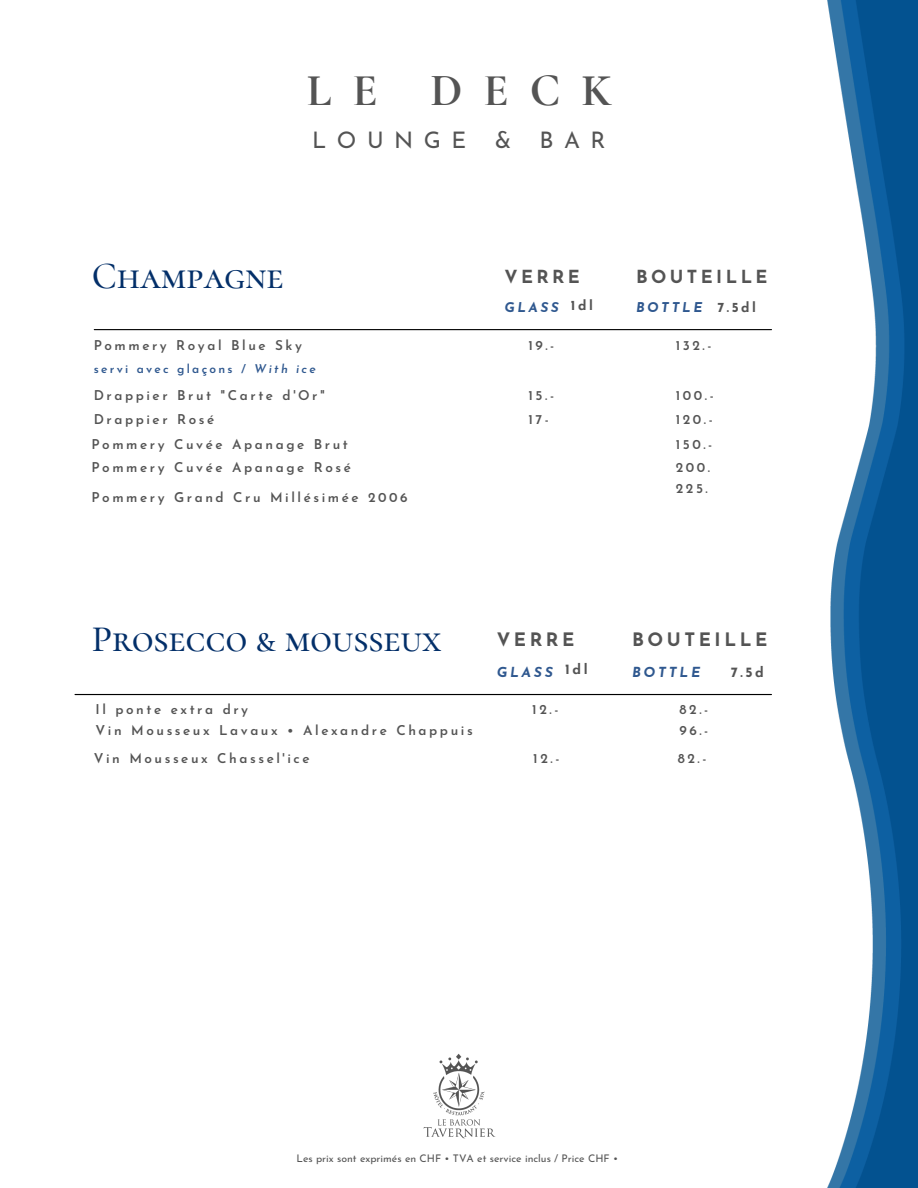
<style>
.page{position:relative;width:918px;height:1188px;background:#fff}
.page>*{position:absolute;margin:0;border:0;box-sizing:border-box;transform-origin:0 0}
.t1{font:700 45.6px "Cormorant SC";letter-spacing:.46em;color:#545454}
.t2{font:500 37.35px "Cormorant SC";color:#032f69}
.t3{font:22.8px "Josefin Sans";letter-spacing:.46em;color:#545454}
.t4{font:700 18.45px "Josefin Sans";letter-spacing:.19em;color:#545454}
.t5{font:700 18px "Josefin Sans";letter-spacing:.19em;color:#545454}
.t6{font:italic 700 13.95px "Josefin Sans";letter-spacing:.19em;color:#2f588f}
.t7{font:700 13.95px "Josefin Sans";color:#545454}
.t8{font:600 13.5px "Josefin Sans";letter-spacing:.19em;color:#545454}
.t9{font:italic 700 13.5px "Josefin Sans";letter-spacing:.19em;color:#2f588f}
.t10{font:700 13.5px "Josefin Sans";letter-spacing:.19em;color:#545454}
.t11{font:600 12px "Josefin Sans";letter-spacing:.19em;color:#2f588f}
.t12{font:10.5px "Josefin Sans";color:#545454}
.s1{font-style:italic}
</style>
<div class="page">
<hr style="left:75px;top:694px;width:696px;height:1px;background:#000">
<hr style="left:94px;top:329px;width:678px;height:1px;background:#000">
<img style="left:423px;top:1053px;width:73px;height:86px">
<img style="left:827px;top:0;width:91px;height:1188px">
<p class="t1" style="left:307px;top:63px;width:306px">LE DECK</p>
<p class="t3" style="left:312px;top:131px;width:295px">LOUNGE &amp; BAR</p>
<p class="t2" style="left:92px;top:254px;width:194px">Champagne</p>
<p class="t5" style="left:504px;top:269px;width:77px">VERRE</p>
<p class="t5" style="left:636px;top:269px;width:133px">BOUTEILLE</p>
<p class="t9" style="left:504px;top:302px;width:56px">GLASS</p>
<p class="t10" style="left:571px;top:300px;width:24px">1dl</p>
<p class="t9" style="left:636px;top:302px;width:68px">BOTTLE</p>
<p class="t10" style="left:717px;top:302px;width:40px">7.5dl</p>
<p class="t8" style="left:94px;top:340px;width:210px">Pommery Royal Blue Sky</p>
<p class="t8" style="left:528px;top:340px;width:27px">19.-</p>
<p class="t8" style="left:676px;top:340px;width:37px">132.-</p>
<p class="t11" style="left:94px;top:364px;width:224px">servi avec glaçons / <span class="s1">With ice</span></p>
<p class="t8" style="left:94px;top:390px;width:233px">Drappier Brut "Carte d'Or"</p>
<p class="t8" style="left:528px;top:390px;width:27px">15.-</p>
<p class="t8" style="left:676px;top:390px;width:40px">100.-</p>
<p class="t8" style="left:94px;top:414px;width:122px">Drappier Rosé</p>
<p class="t8" style="left:528px;top:414px;width:22px">17-</p>
<p class="t8" style="left:676px;top:414px;width:39px">120.-</p>
<p class="t8" style="left:92px;top:439px;width:258px">Pommery Cuvée Apanage Brut</p>
<p class="t8" style="left:676px;top:439px;width:38px">150.-</p>
<p class="t8" style="left:92px;top:461px;width:261px">Pommery Cuvée Apanage Rosé</p>
<p class="t8" style="left:676px;top:461px;width:36px">200.</p>
<p class="t8" style="left:92px;top:491px;width:318px">Pommery Grand Cru Millésimée 2006</p>
<p class="t8" style="left:676px;top:483px;width:34px">225.</p>
<p class="t2" style="left:92px;top:617px;width:351px">Prosecco &amp; mousseux</p>
<p class="t4" style="left:497px;top:633px;width:79px">VERRE</p>
<p class="t4" style="left:632px;top:633px;width:137px">BOUTEILLE</p>
<p class="t6" style="left:497px;top:666px;width:58px">GLASS</p>
<p class="t7" style="left:565px;top:664px;width:24px">1dl</p>
<p class="t6" style="left:632px;top:666px;width:70px">BOTTLE</p>
<p class="t7" style="left:731px;top:666px;width:35px">7.5d</p>
<p class="t8" style="left:96px;top:704px;width:154px">Il ponte extra dry</p>
<p class="t8" style="left:532px;top:704px;width:28px">12.-</p>
<p class="t8" style="left:680px;top:704px;width:30px">82.-</p>
<p class="t8" style="left:96px;top:725px;width:379px">Vin Mousseux Lavaux • Alexandre Chappuis</p>
<p class="t8" style="left:680px;top:725px;width:30px">96.-</p>
<p class="t8" style="left:94px;top:752px;width:217px">Vin Mousseux Chassel'ice</p>
<p class="t8" style="left:533px;top:752px;width:28px">12.-</p>
<p class="t8" style="left:678px;top:752px;width:30px">82.-</p>
<p class="t12" style="left:297px;top:1155px;width:323px">Les prix sont exprimés en CHF • TVA et service inclus / Price CHF •</p>
</div>
